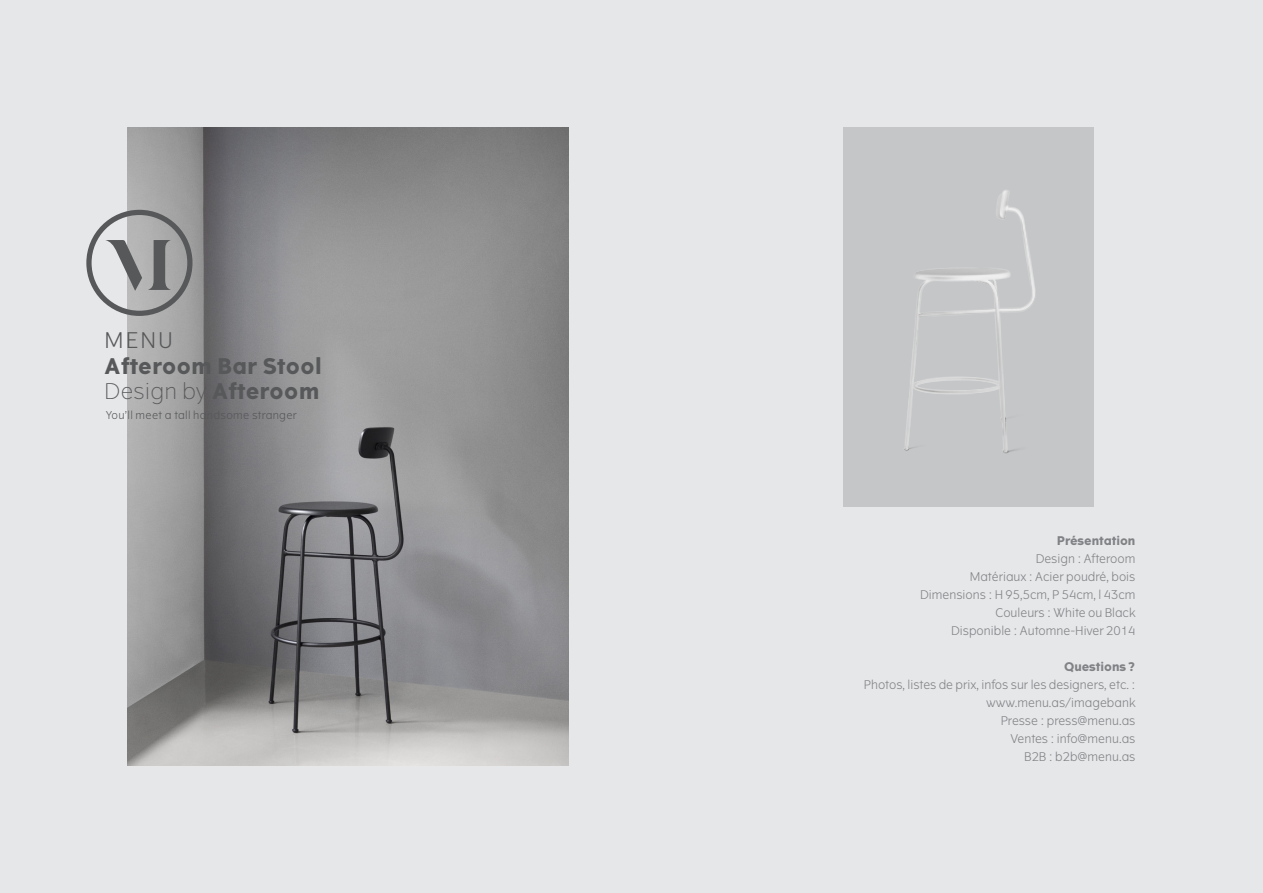
<style>
.page{position:relative;width:1263px;height:893px;background:#e6e7e9}
.page>*{position:absolute;margin:0;border:0;box-sizing:border-box;transform-origin:0 0}
.t1{font:700 21.6px "The Wave";letter-spacing:.025em;color:#57585a}
.t2{font:100 21.6px "The Wave";letter-spacing:.025em;color:#57585a}
.t3{font:300 21.6px "The Wave";color:#57585a}
.Brød_8_5_12{font:300 12px "The Wave";color:#808285}
.Brød_8_5_12-2{font:700 12px "The Wave";color:#808285}
.t4{font:300 10.8px "The Wave";letter-spacing:.025em;color:#57585a}
.s1{font-weight:700}
</style>
<div class="page">
<img style="left:128px;top:128px;width:441px;height:637px">
<div style="left:843px;top:128px;width:251px;height:379px;background:#c5c6c8"></div>
<img style="left:904px;top:190px;width:132px;height:264px">
<svg style="left:86px;top:210px;width:106px;height:106px"></svg>
<p class="t3" style="left:105px;top:327px;width:70px">MENU</p>
<p class="t1" style="left:105px;top:352px;width:219px">Afteroom Bar Stool</p>
<p class="t2" style="left:105px;top:377px;width:216px">Design by <span class="s1">Afteroom</span></p>
<p class="t4" style="left:106px;top:408px;width:193px">You’ll meet a tall handsome stranger</p>
<p class="Brød_8_5_12-2" style="left:1057px;top:533px;width:80px">Présentation</p>
<p class="Brød_8_5_12" style="left:1036px;top:551px;width:101px">Design : Afteroom</p>
<p class="Brød_8_5_12" style="left:970px;top:569px;width:167px">Matériaux : Acier poudré, bois</p>
<p class="Brød_8_5_12" style="left:920px;top:587px;width:217px">Dimensions : H 95,5cm, P 54cm, l 43cm</p>
<p class="Brød_8_5_12" style="left:995px;top:605px;width:141px">Couleurs : White ou Black</p>
<p class="Brød_8_5_12" style="left:951px;top:623px;width:186px">Disponible : Automne-Hiver 2014</p>
<p class="Brød_8_5_12-2" style="left:1064px;top:659px;width:73px">Questions ?</p>
<p class="Brød_8_5_12" style="left:864px;top:677px;width:273px">Photos, listes de prix, infos sur les designers, etc. :</p>
<p class="Brød_8_5_12" style="left:986px;top:695px;width:151px">www.menu.as/imagebank</p>
<p class="Brød_8_5_12" style="left:1001px;top:713px;width:136px">Presse : press@menu.as</p>
<p class="Brød_8_5_12" style="left:1010px;top:731px;width:127px">Ventes : info@menu.as</p>
<p class="Brød_8_5_12" style="left:1024px;top:749px;width:113px">B2B : b2b@menu.as</p>
</div>
